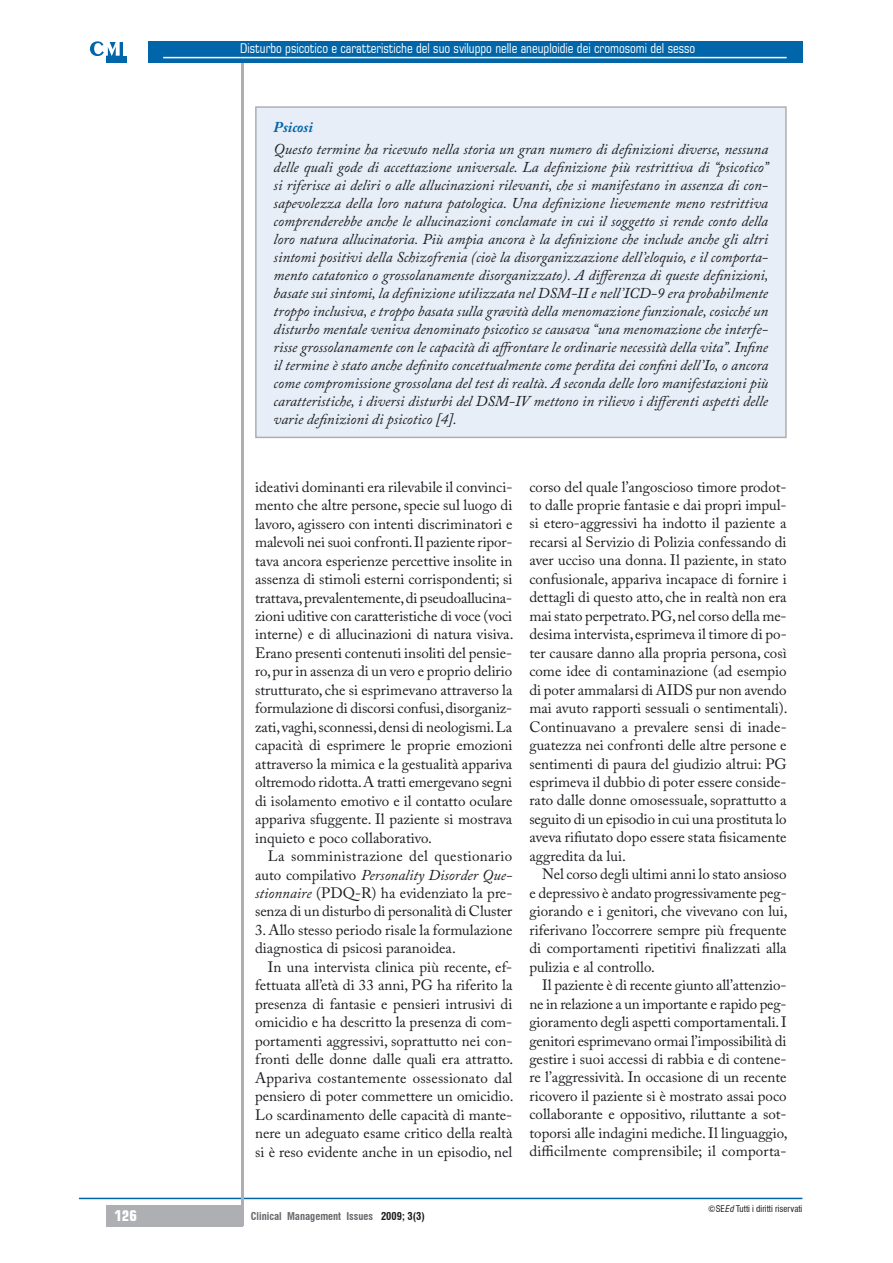
<style>
.page{position:relative;width:893px;height:1263px;background:#fff}
.page>*{position:absolute;margin:0;border:0;box-sizing:border-box;transform-origin:0 0}
.t1{font:15px/18.5px "Adobe Caslon Pro";color:#1b1c20;text-align:justify}
.t2{font:italic 15px/18px "Adobe Caslon Pro";color:#1b1c20;text-align:justify}
.t3{font:italic 700 15px "Adobe Caslon Pro";color:#0065a9}
.t4{font:700 condensed 15px "Square 721 BT";color:#fff}
.t5{font:condensed 13.5px "Square 721 BT";color:#fff}
.t6{font:700 condensed 10.5px "Swiss 721 BT";color:#68676c}
.t7{font:condensed 9px "Swiss 721 BT";color:#1b1c20}
.s1{font-style:italic}
.s2{color:#1b1c20}
</style>
<div class="page">
<hr style="left:79px;top:1198px;width:723px;height:1px;background:#0065a9">
<hr style="left:241px;top:48px;width:3px;height:1178px;background:#aeafb2">
<div style="left:106px;top:42px;width:21px;height:21px;background:#0065a9"></div>
<svg style="left:90px;top:41px;width:30px;height:15px"></svg>
<hr style="left:123px;top:42px;width:4px;height:14px;background:#fff">
<div style="left:148px;top:41px;width:654px;height:22px;background:#0065a9"></div>
<hr style="left:163px;top:57px;width:624px;height:1px;background:#fff">
<div style="left:106px;top:1205px;width:136px;height:21px;background:#aeafb2"></div>
<div style="left:256px;top:107px;width:530px;height:330px;background:#e8eef7"></div>
<div style="left:255px;top:106px;width:532px;height:332px;border:2px solid #aeafb2"></div>
<p class="t4" style="left:114px;top:1207px;width:24px">126</p>
<p class="t5" style="left:240px;top:40px;width:456px">Disturbo psicotico e caratteristiche del suo sviluppo nelle aneuploidie dei cromosomi del sesso</p>
<p class="t3" style="left:274px;top:118px;width:41px">Psicosi</p>
<p class="t2" style="left:274px;top:140px;width:496px">Questo termine ha ricevuto nella storia un gran numero di definizioni diverse, nessuna delle quali gode di accettazione universale. La definizione più restrittiva di “psicotico” si riferisce ai deliri o alle allucinazioni rilevanti, che si manifestano in assenza di con&shy;sapevolezza della loro natura patologica. Una definizione lievemente meno restrittiva comprenderebbe anche le allucinazioni conclamate in cui il soggetto si rende conto della loro natura allucinatoria. Più ampia ancora è la definizione che include anche gli altri sintomi positivi della Schizofrenia (cioè la disorganizzazione dell’eloquio, e il comporta&shy;mento catatonico o grossolanamente disorganizzato). A differenza di queste definizioni, basate sui sintomi, la definizione utilizzata nel DSM-II e nell’ICD-9 era probabilmente troppo inclusiva, e troppo basata sulla gravità della menomazione funzionale, cosicché un disturbo mentale veniva denominato psicotico se causava “una menomazione che interfe&shy;risse grossolanamente con le capacità di affrontare le ordinarie necessità della vita”. Infine il termine è stato anche definito concettualmente come perdita dei confini dell’Io, o ancora come compromissione grossolana del test di realtà. A seconda delle loro manifestazioni più caratteristiche, i diversi disturbi del DSM-IV mettono in rilievo i differenti aspetti delle varie definizioni di psicotico [4].</p>
<p class="t1" style="left:255px;top:477px;width:260px">ideativi dominanti era rilevabile il convinci&shy;mento che altre persone, specie sul luogo di lavoro, agissero con intenti discriminatori e malevoli nei suoi confronti. Il paziente ripor&shy;tava ancora esperienze percettive insolite in assenza di stimoli esterni corrispondenti; si trattava, prevalentemente, di pseudoallucina&shy;zioni uditive con caratteristiche di voce (voci interne) e di allucinazioni di natura visiva.<br>Erano presenti contenuti insoliti del pensie&shy;ro, pur in assenza di un vero e proprio delirio strutturato, che si esprimevano attraverso la formulazione di discorsi confusi, disorganiz&shy;zati, vaghi, sconnessi, densi di neologismi. La capacità di esprimere le proprie emozioni attraverso la mimica e la gestualità appariva oltremodo ridotta. A tratti emergevano segni di isolamento emotivo e il contatto oculare appariva sfuggente. Il paziente si mostrava inquieto e poco collaborativo.</p>
<p class="t1" style="left:255px;top:847px;width:259px;text-indent:13px">La somministrazione del questionario auto compilativo <span class="s1">Personality Disorder Que&shy;stionnaire</span> (PDQ-R) ha evidenziato la pre&shy;senza di un disturbo di personalità di Cluster</p>
<p class="t1" style="left:255px;top:920px;width:259px">3. Allo stesso periodo risale la formulazione diagnostica di psicosi paranoidea.</p>
<p class="t1" style="left:255px;top:957px;width:260px;text-indent:13px">In una intervista clinica più recente, ef&shy;fettuata all’età di 33 anni, PG ha riferito la presenza di fantasie e pensieri intrusivi di omicidio e ha descritto la presenza di com&shy;portamenti aggressivi, soprattutto nei con&shy;fronti delle donne dalle quali era attratto.<br>Appariva costantemente ossessionato dal pensiero di poter commettere un omicidio.<br>Lo scardinamento delle capacità di mante&shy;nere un adeguato esame critico della realtà si è reso evidente anche in un episodio, nel</p>
<p class="t1" style="left:529px;top:477px;width:260px">corso del quale l’angoscioso timore prodot&shy;to dalle proprie fantasie e dai propri impul&shy;si etero-aggressivi ha indotto il paziente a recarsi al Servizio di Polizia confessando di aver ucciso una donna. Il paziente, in stato confusionale, appariva incapace di fornire i dettagli di questo atto, che in realtà non era mai stato perpetrato. PG, nel corso della me&shy;desima intervista, esprimeva il timore di po&shy;ter causare danno alla propria persona, così come idee di contaminazione (ad esempio di poter ammalarsi di AIDS pur non avendo mai avuto rapporti sessuali o sentimentali).<br>Continuavano a prevalere sensi di inade&shy;guatezza nei confronti delle altre persone e sentimenti di paura del giudizio altrui: PG esprimeva il dubbio di poter essere conside&shy;rato dalle donne omosessuale, soprattutto a seguito di un episodio in cui una prostituta lo aveva rifiutato dopo essere stata fisicamente aggredita da lui.</p>
<p class="t1" style="left:529px;top:865px;width:260px;text-indent:13px">Nel corso degli ultimi anni lo stato ansioso e depressivo è andato progressivamente peg&shy;giorando e i genitori, che vivevano con lui, riferivano l’occorrere sempre più frequente di comportamenti ripetitivi finalizzati alla pulizia e al controllo.</p>
<p class="t1" style="left:529px;top:976px;width:260px;text-indent:13px">Il paziente è di recente giunto all’attenzio&shy;ne in relazione a un importante e rapido peg&shy;gioramento degli aspetti comportamentali. I genitori esprimevano ormai l’impossibilità di gestire i suoi accessi di rabbia e di contene&shy;re l’aggressività. In occasione di un recente ricovero il paziente si è mostrato assai poco collaborante e oppositivo, riluttante a sot&shy;toporsi alle indagini mediche. Il linguaggio, difficilmente comprensibile; il comporta-</p>
<p class="t6" style="left:251px;top:1209px;width:176px">Clinical Management Issues <span class="s2">2009; 3(3)</span></p>
<p class="t7" style="left:708px;top:1203px;width:96px">©SE<span class="s1">Ed</span> Tutti i diritti riservati</p>
</div>
